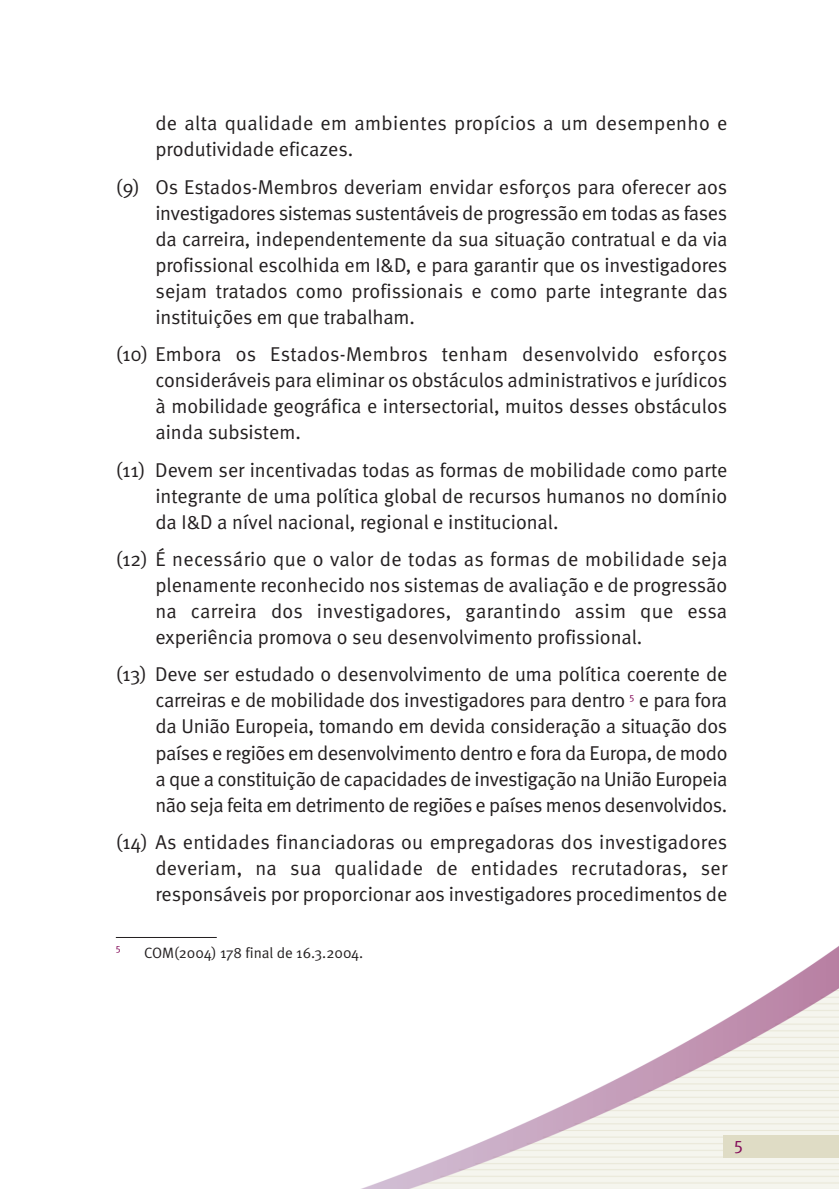
<style>
.page{position:relative;width:839px;height:1189px;background:#fff}
.page>*{position:absolute;margin:0;border:0;box-sizing:border-box;transform-origin:0 0}
.t1{font:20px/26px "Meta Normal";color:#231f20;text-align:justify}
.t2{font:18px "Meta Normal";color:#840c5a}
.t3{font:15px "Meta Normal";color:#231f20}
.t4{font:10px "Meta Normal";color:#840c5a}
</style>
<div class="page">
<svg style="left:115px;top:937px;width:724px;height:251px"></svg>
<p class="t1" style="left:155px;top:112px;width:573px">de alta qualidade em ambientes propícios a um desempenho e produtividade eficazes.</p>
<p class="t1" style="left:155px;top:175px;width:573px;text-indent:-40px">(9) Os Estados-Membros deveriam envidar esforços para oferecer aos investigadores sistemas sustentáveis de progressão em todas as fases da carreira, independentemente da sua situação contratual e da via profissional escolhida em I&amp;D, e para garantir que os investigadores sejam tratados como profissionais e como parte integrante das instituições em que trabalham.</p>
<p class="t1" style="left:155px;top:343px;width:573px;text-indent:-40px">(10) Embora os Estados-Membros tenham desenvolvido esforços consideráveis para eliminar os obstáculos administrativos e jurídicos à mobilidade geográfica e intersectorial, muitos desses obstáculos ainda subsistem.</p>
<p class="t1" style="left:155px;top:458px;width:573px;text-indent:-40px">(11) Devem ser incentivadas todas as formas de mobilidade como parte integrante de uma política global de recursos humanos no domínio da I&amp;D a nível nacional, regional e institucional.</p>
<p class="t1" style="left:155px;top:547px;width:573px;text-indent:-40px">(12) É necessário que o valor de todas as formas de mobilidade seja plenamente reconhecido nos sistemas de avaliação e de progressão na carreira dos investigadores, garantindo assim que essa experiência promova o seu desenvolvimento profissional.</p>
<p class="t1" style="left:155px;top:663px;width:573px;text-indent:-40px">(13) Deve ser estudado o desenvolvimento de uma política coerente de carreiras e de mobilidade dos investigadores para dentro <sup>5</sup> e para fora da União Europeia, tomando em devida consideração a situação dos países e regiões em desenvolvimento dentro e fora da Europa, de modo a que a constituição de capacidades de investigação na União Europeia não seja feita em detrimento de regiões e países menos desenvolvidos.</p>
<p class="t1" style="left:155px;top:830px;width:573px;text-indent:-40px">(14) As entidades financiadoras ou empregadoras dos investigadores deveriam, na sua qualidade de entidades recrutadoras, ser responsáveis por proporcionar aos investigadores procedimentos de</p>
<p class="t4" style="left:116px;top:943px;width:6px">5</p>
<p class="t3" style="left:144px;top:947px;width:221px">COM(2004) 178 final de 16.3.2004.</p>
<p class="t2" style="left:734px;top:1137px;width:10px">5</p>
</div>
